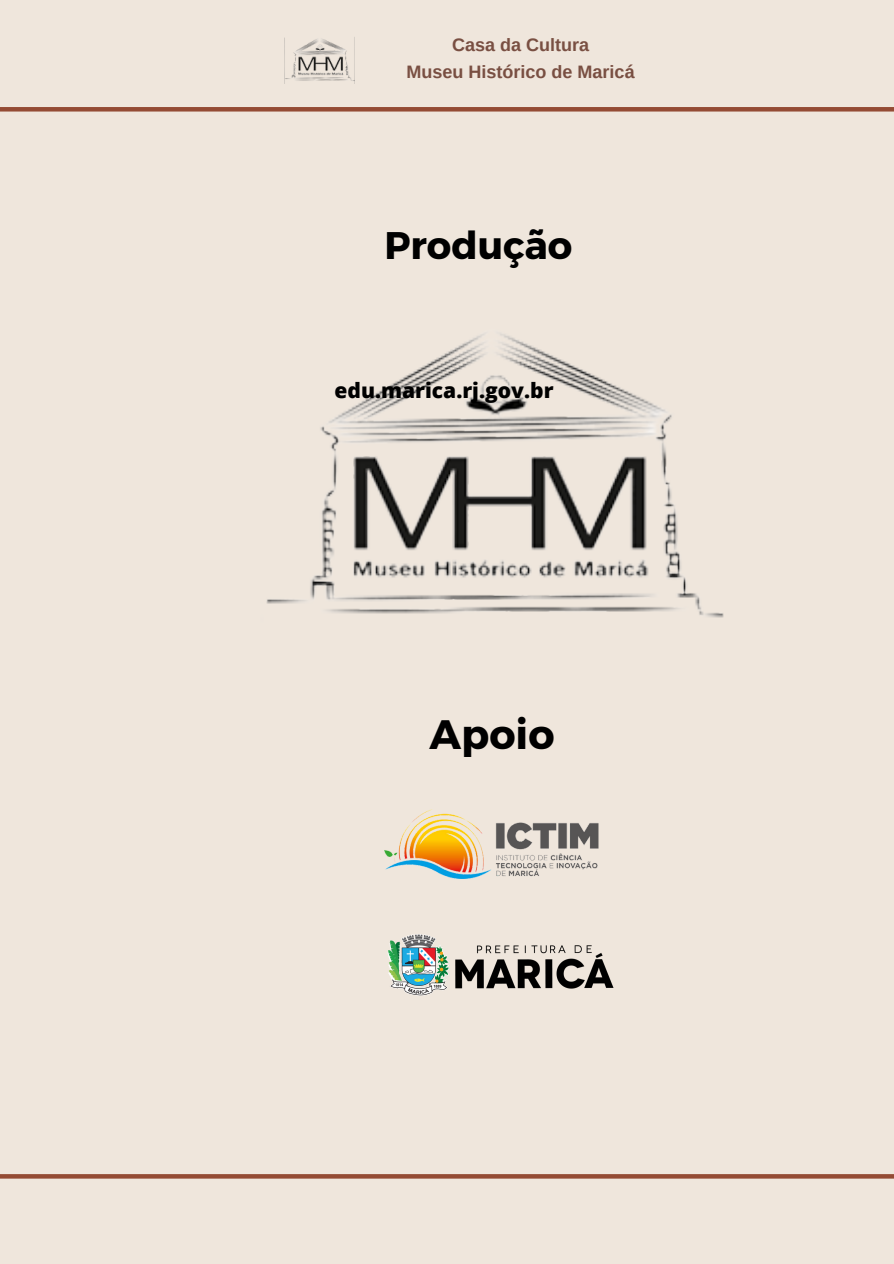
<style>
.page{position:relative;width:894px;height:1264px;background:#fff}
.page>*{position:absolute;margin:0;border:0;box-sizing:border-box;transform-origin:0 0}
.t1{font:700 41.1px "Montserrat";color:#000}
.t2{font:700 38.4px "Montserrat";color:#000}
.t3{font:800 21px "Open Sans";color:#000}
.t4{font:700 18px "Arimo";color:#794f42}
</style>
<div class="page">
<div style="left:0;top:0;width:893px;height:1263px;background:#efe6dc"></div>
<img style="left:388px;top:934px;width:226px;height:61px">
<img style="left:384px;top:809px;width:215px;height:70px">
<img style="left:266px;top:333px;width:458px;height:285px">
<hr style="left:0;top:107px;width:893px;height:4px;background:#944b34">
<svg style="left:0;top:1174px;width:893px;height:4px;background:#964f38"></svg>
<img style="left:284px;top:37px;width:70px;height:46px">
<p class="t4" style="left:452px;top:35px;width:138px">Casa da Cultura</p>
<p class="t4" style="left:406px;top:62px;width:229px">Museu Histórico de Maricá</p>
<h2 class="t2" style="left:384px;top:220px;width:189px">Produção</h2>
<p class="t3" style="left:334px;top:375px;width:220px">edu.marica.rj.gov.br</p>
<h1 class="t1" style="left:429px;top:707px;width:126px">Apoio</h1>
</div>
